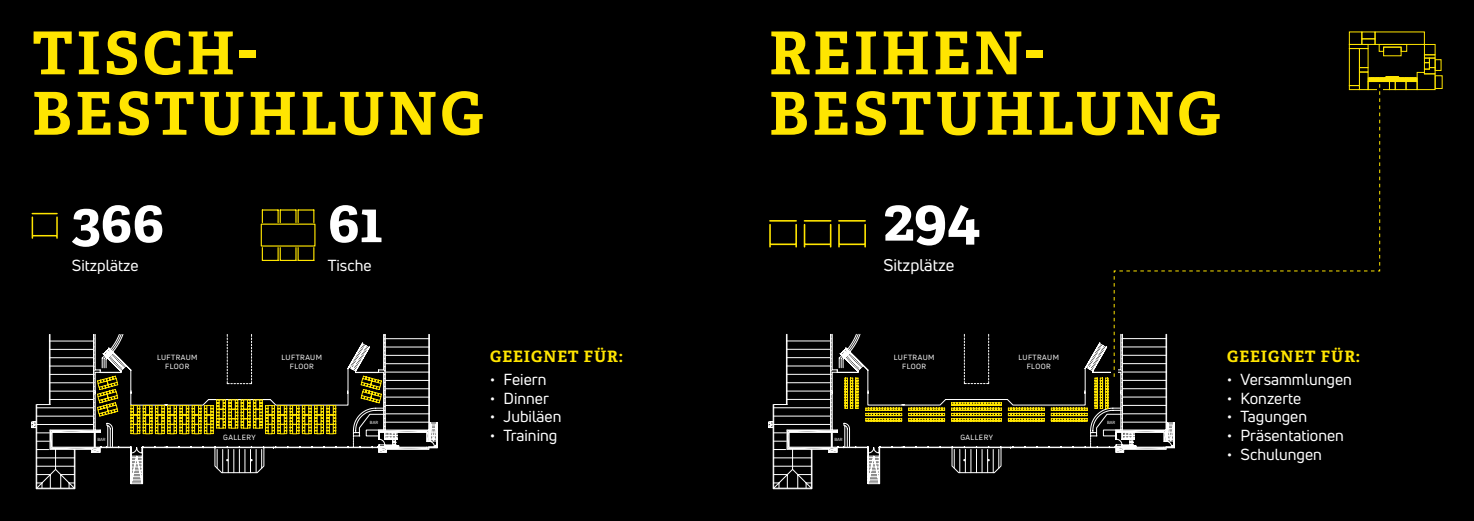
<style>
.page{position:relative;width:1474px;height:521px;background:#fff}
.page>*{position:absolute;margin:0;border:0;box-sizing:border-box;transform-origin:0 0}
.t1{font:700 59.94px "Adelle";color:#fff}
.t2{font:700 59.15px/60.4px "Adelle";letter-spacing:.06em;color:#ffe500}
.t3{font:700 56.52px "Adelle";color:#fff}
.t4{font:16.62px "Uni Neue";color:#fff}
.t5{font:15.66px "Uni Neue";color:#fff}
.t6{font:700 15.66px "Adelle";letter-spacing:.06em;color:#ffe500}
.t7{font:7.35px/8.8px "Uni Neue";letter-spacing:.06em;color:#fff;text-align:center}
.t8{font:4.29px "Uni Neue";color:#fff}
</style>
<div class="page">
<div style="left:0;top:0;width:1473px;height:521px;background:#000"></div>
<svg style="left:385px;top:334px;width:45px;height:41px"></svg>
<svg style="left:36px;top:334px;width:349px;height:155px"></svg>
<svg style="left:50px;top:375px;width:388px;height:109px"></svg>
<svg style="left:773px;top:334px;width:107px;height:155px"></svg>
<div style="left:1434px;top:75px;width:8px;height:14px;border:1px solid #ffe500"></div>
<div style="left:1348px;top:48px;width:11px;height:38px;border:1px solid #ffe500"></div>
<div style="left:1358px;top:48px;width:10px;height:20px;border:1px solid #ffe500"></div>
<div style="left:1348px;top:44px;width:20px;height:5px;border:1px solid #ffe500"></div>
<div style="left:1348px;top:32px;width:14px;height:13px;border:1px solid #ffe500"></div>
<div style="left:1361px;top:38px;width:14px;height:7px;border:1px solid #ffe500"></div>
<div style="left:1374px;top:32px;width:50px;height:13px;border:1px solid #ffe500"></div>
<div style="left:1423px;top:44px;width:12px;height:11px;border:1px solid #ffe500"></div>
<div style="left:1423px;top:54px;width:12px;height:4px;border:1px solid #ffe500"></div>
<div style="left:1434px;top:59px;width:7px;height:12px;border:1px solid #ffe500"></div>
<svg style="left:1378px;top:44px;width:29px;height:8px"></svg>
<div style="left:1383px;top:47px;width:18px;height:9px;border:1px solid #ffe500"></div>
<hr style="left:771px;top:243px;width:24px;height:2px;background:#ffe500">
<svg style="left:769px;top:225px;width:1px;height:22px"></svg>
<hr style="left:770px;top:220px;width:26px;height:2px;background:#ffe500">
<hr style="left:56px;top:217px;width:2px;height:21px;background:#ffe500">
<svg style="left:32px;top:213px;width:25px;height:25px"></svg>
<svg style="left:260px;top:209px;width:56px;height:52px"></svg>
<svg style="left:787px;top:58px;width:648px;height:426px"></svg>
<h2 class="t2" style="left:32px;top:23px;width:452px">TISCH-<br>BESTUHLUNG</h2>
<h2 class="t2" style="left:769px;top:23px;width:452px">REIHEN-<br>BESTUHLUNG</h2>
<h3 class="t3" style="left:72px;top:186px;width:94px">366</h3>
<p class="t5" style="left:72px;top:256px;width:68px">Sitzplätze</p>
<h3 class="t3" style="left:328px;top:186px;width:56px">61</h3>
<p class="t5" style="left:328px;top:256px;width:45px">Tische</p>
<h1 class="t1" style="left:883px;top:181px;width:98px">294</h1>
<p class="t4" style="left:883px;top:255px;width:72px">Sitzplätze</p>
<p class="t8" style="left:97px;top:437px;width:10px">BAR</p>
<p class="t6" style="left:490px;top:347px;width:134px">GEEIGNET FÜR:</p>
<p class="t5" style="left:490px;top:369px;width:58px">• Feiern</p>
<p class="t5" style="left:490px;top:388px;width:61px">• Dinner</p>
<p class="t5" style="left:490px;top:407px;width:73px">• Jubiläen</p>
<p class="t5" style="left:490px;top:426px;width:69px">• Training</p>
<p class="t7" style="left:157px;top:353px;width:42px">LUFTRAUM<br>FLOOR</p>
<p class="t7" style="left:1018px;top:353px;width:42px">LUFTRAUM<br>FLOOR</p>
<p class="t7" style="left:281px;top:353px;width:42px">LUFTRAUM<br>FLOOR</p>
<p class="t7" style="left:894px;top:353px;width:42px">LUFTRAUM<br>FLOOR</p>
<p class="t8" style="left:370px;top:419px;width:10px">BAR</p>
<p class="t7" style="left:223px;top:433px;width:34px">GALLERY</p>
<p class="t7" style="left:960px;top:433px;width:34px">GALLERY</p>
<p class="t8" style="left:834px;top:437px;width:10px">BAR</p>
<p class="t8" style="left:1107px;top:419px;width:10px">BAR</p>
<p class="t6" style="left:1227px;top:347px;width:134px">GEEIGNET FÜR:</p>
<p class="t5" style="left:1226px;top:369px;width:126px">• Versammlungen</p>
<p class="t5" style="left:1226px;top:388px;width:76px">• Konzerte</p>
<p class="t5" style="left:1226px;top:407px;width:82px">• Tagungen</p>
<p class="t5" style="left:1226px;top:426px;width:118px">• Präsentationen</p>
<p class="t5" style="left:1226px;top:445px;width:96px">• Schulungen</p>
</div>
